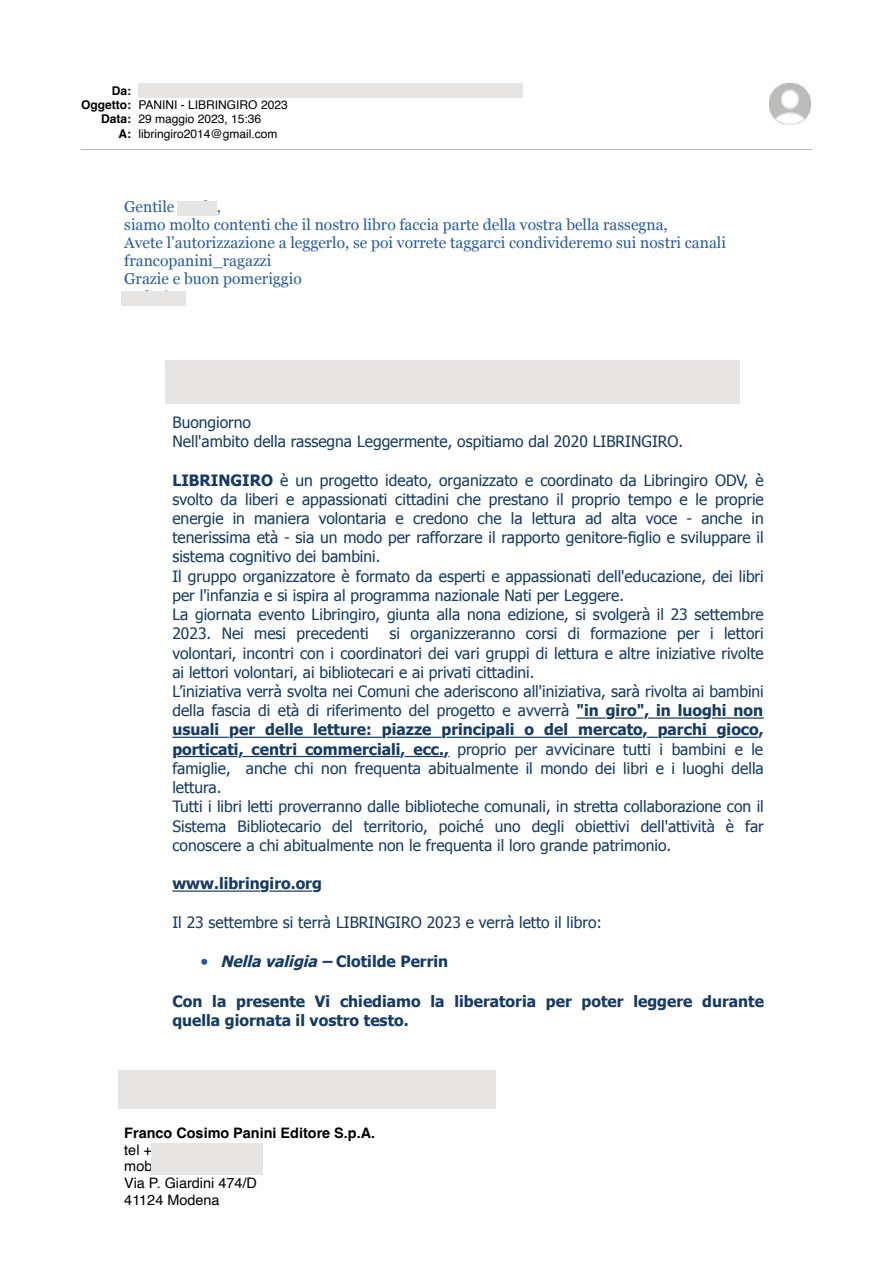
<style>
.page{position:relative;width:893px;height:1263px;background:#fff}
.page>*{position:absolute;margin:0;border:0;box-sizing:border-box;transform-origin:0 0}
.t1{font:15.6px/19.2px "Tahoma";color:#143a66}
.t2{font:15.6px/18px "Georgia";color:#255aa9}
.t3{font:700 15.6px/19.2px "Tahoma";color:#143a66}
.t4{font:700 14.4px "Helvetica";color:#000001}
.t5{font:14.4px/16.8px "Helvetica";color:#000001}
.t6{font:12px/14.4px "Helvetica";color:#000001;text-align:center}
.s1{font-weight:700}
.s2{font-style:italic}
</style>
<div class="page">
<hr style="left:576px;top:717px;width:29px;height:2px;background:#143a66">
<hr style="left:615px;top:717px;width:28px;height:2px;background:#143a66">
<hr style="left:648px;top:717px;width:54px;height:2px;background:#143a66">
<hr style="left:712px;top:717px;width:51px;height:2px;background:#143a66">
<hr style="left:172px;top:737px;width:57px;height:1px;background:#143a66">
<hr style="left:234px;top:737px;width:148px;height:1px;background:#143a66">
<hr style="left:387px;top:737px;width:54px;height:1px;background:#143a66">
<hr style="left:447px;top:737px;width:39px;height:1px;background:#143a66">
<hr style="left:491px;top:737px;width:151px;height:1px;background:#143a66">
<svg style="left:646px;top:737px;width:12px;height:1px"></svg>
<hr style="left:663px;top:737px;width:54px;height:1px;background:#143a66">
<hr style="left:726px;top:737px;width:32px;height:1px;background:#143a66">
<hr style="left:177px;top:756px;width:60px;height:1px;background:#143a66">
<hr style="left:242px;top:756px;width:158px;height:1px;background:#143a66">
<hr style="left:404px;top:756px;width:39px;height:1px;background:#143a66">
<hr style="left:172px;top:890px;width:88px;height:2px;background:#143a66">
<hr style="left:269px;top:890px;width:43px;height:2px;background:#143a66">
<svg style="left:201px;top:959px;width:6px;height:6px"></svg>
<img style="left:769px;top:84px;width:41px;height:41px">
<hr style="left:81px;top:149px;width:731px;height:1px;background:#b5b6b6">
<div style="left:118px;top:1070px;width:378px;height:39px;background:#e6e5e3"></div>
<div style="left:152px;top:1143px;width:111px;height:31px;background:#e6e5e3"></div>
<div style="left:166px;top:360px;width:574px;height:44px;background:#e6e5e3"></div>
<div style="left:178px;top:201px;width:39px;height:14px;background:#e6e5e3"></div>
<div style="left:122px;top:291px;width:64px;height:14px;background:#e6e5e3"></div>
<div style="left:138px;top:83px;width:384px;height:15px;background:#e6e5e3"></div>
<p class="t6" style="left:81px;top:98px;width:208px"><span class="s1">Oggetto:</span> PANINI - LIBRINGIRO 2023<br><span class="s1">Data:</span> 29 maggio 2023, 15:36</p>
<p class="t6" style="left:118px;top:127px;width:160px"><span class="s1">A:</span> libringiro2014@gmail.com</p>
<p class="t2" style="left:124px;top:199px;width:603px">Gentile Paolo,<br>siamo molto contenti che il nostro libro faccia parte della vostra bella rassegna,<br>Avete l’autorizzazione a leggerlo, se poi vorrete taggarci condivideremo sui nostri canali francopanini_ragazzi<br>Grazie e buon pomeriggio</p>
<p class="t1" style="left:172px;top:414px;width:512px">Buongiorno<br>Nell'ambito della rassegna Leggermente, ospitiamo dal 2020 LIBRINGIRO.</p>
<p class="t1" style="left:172px;top:472px;width:593px"><span class="s1">LIBRINGIRO</span> è un progetto ideato, organizzato e coordinato da Libringiro ODV, è svolto da liberi e appassionati cittadini che prestano il proprio tempo e le proprie energie in maniera volontaria e credono che la lettura ad alta voce - anche in tenerissima età - sia un modo per rafforzare il rapporto genitore-figlio e sviluppare il sistema cognitivo dei bambini.<br>Il gruppo organizzatore è formato da esperti e appassionati dell'educazione, dei libri per l'infanzia e si ispira al programma nazionale Nati per Leggere.<br>La giornata evento Libringiro, giunta alla nona edizione, si svolgerà il 23 settembre 2023. Nei mesi precedenti</p>
<p class="t1" style="left:172px;top:625px;width:593px;text-indent:217px">si organizzeranno corsi di formazione per i lettori volontari, incontri con i coordinatori dei vari gruppi di lettura e altre iniziative rivolte ai lettori volontari, ai bibliotecari e ai privati cittadini.<br>L’iniziativa verrà svolta nei Comuni che aderiscono all'iniziativa, sarà rivolta ai bambini della fascia di età di riferimento del progetto e avverrà <span class="s1">"in giro", in luoghi non usuali per delle letture: piazze principali o del mercato, parchi gioco, porticati, centri commerciali, ecc.,</span> proprio per avvicinare tutti i bambini e le famiglie, anche chi non frequenta abitualmente il mondo dei libri e i luoghi della lettura.<br>Tutti i libri letti proverranno dalle biblioteche comunali, in stretta collaborazione con il Sistema Bibliotecario del territorio, poiché uno degli obiettivi dell'attività è far conoscere a chi abitualmente non le frequenta il loro grande patrimonio.</p>
<p class="t3" style="left:172px;top:875px;width:151px">www.libringiro.org</p>
<p class="t1" style="left:172px;top:914px;width:431px">Il 23 settembre si terrà LIBRINGIRO 2023 e verrà letto il libro:</p>
<p class="t3" style="left:220px;top:953px;width:229px"><span class="s2">Nellavaligia–</span>Clotilde Perrin</p>
<p class="t3" style="left:172px;top:993px;width:593px">Con la presente Vi chiediamo la liberatoria per poter leggere durante quella giornata il vostro testo.</p>
<p class="t4" style="left:124px;top:1127px;width:252px">Franco Cosimo Panini Editore S.p.A.</p>
<p class="t5" style="left:124px;top:1176px;width:134px">Via P. Giardini 474/D<br>41124 Modena</p>
</div>
